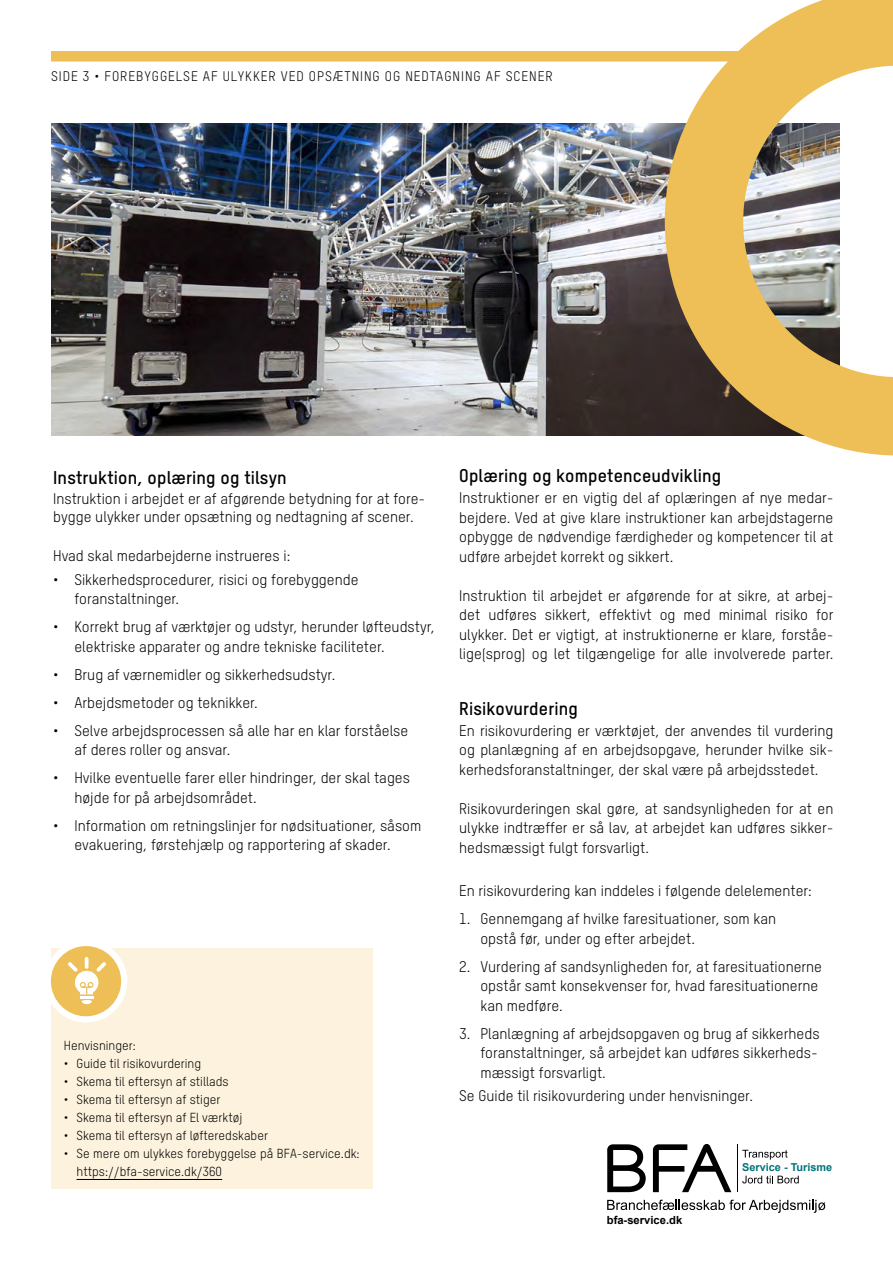
<style>
.page{position:relative;width:893px;height:1263px;background:#fff}
.page>*{position:absolute;margin:0;border:0;box-sizing:border-box;transform-origin:0 0}
.Mel_stor_farvet{font:18px "T Star Bold";letter-spacing:.01em;color:#000}
.brød{font:15px/19.5px "T Star Regular";color:#000}
.brød_uden_luft_over_II{font:15px/18px "T Star Regular";color:#000}
.Klummetitel{font:13.5px "T Star Regular";letter-spacing:.07em;color:#000}
.brød-2{font:12.75px/18px "T Star Regular";color:#000}
.t1{font:700 11.25px "Arial";color:#000}
.t2{font:700 10.95px "Arial";color:#017379}
</style>
<div class="page">
<div style="left:51px;top:948px;width:321px;height:241px;background:#fcf2dd"></div>
<hr style="left:77px;top:1179px;width:145px;height:1px;background:#000">
<div style="left:51px;top:51px;width:791px;height:11px;background:#eebf57"></div>
<img style="left:52px;top:123px;width:613px;height:313px">
<svg style="left:665px;top:0;width:228px;height:456px"></svg>
<svg style="left:48px;top:943px;width:76px;height:76px;background:#f1ca75"></svg>
<div style="left:45px;top:940px;width:82px;height:82px;border:6px solid #fff;border-radius:50%"></div>
<svg style="left:65px;top:955px;width:45px;height:49px;background:#f2cf83"></svg>
<svg style="left:607px;top:1200px;width:218px;height:13px"></svg>
<svg style="left:607px;top:1144px;width:39px;height:48px"></svg>
<svg style="left:653px;top:1144px;width:78px;height:48px"></svg>
<svg style="left:742px;top:1150px;width:46px;height:9px"></svg>
<svg style="left:742px;top:1175px;width:57px;height:8px"></svg>
<hr style="left:737px;top:1144px;width:1px;height:48px;background:#000">
<p class="Klummetitel" style="left:51px;top:68px;width:503px">SIDE 3 • FOREBYGGELSE AF ULYKKER VED OPSÆTNING OG NEDTAGNING AF SCENER</p>
<p class="Mel_stor_farvet" style="left:53px;top:467px;width:235px">Instruktion, oplæring og tilsyn</p>
<p class="brød_uden_luft_over_II" style="left:53px;top:489px;width:374px">Instruktion i arbejdet er af afgørende betydning for at fore&shy;bygge ulykker under opsætning og nedtagning af scener.</p>
<p class="brød" style="left:53px;top:546px;width:239px">Hvad skal medarbejderne instrueres i:</p>
<p class="brød" style="left:74px;top:569px;width:286px;text-indent:-21px">• Sikkerhedsprocedurer, risici og forebyggende foranstaltninger.</p>
<p class="brød" style="left:74px;top:617px;width:362px;text-indent:-21px">• Korrekt brug af værktøjer og udstyr, herunder løfteudstyr, elektriske apparater og andre tekniske faciliteter.</p>
<p class="brød" style="left:53px;top:664px;width:284px">• Brug af værnemidler og sikkerhedsudstyr.</p>
<p class="brød" style="left:53px;top:692px;width:206px">• Arbejdsmetoder og teknikker.</p>
<p class="brød" style="left:74px;top:720px;width:335px;text-indent:-21px">• Selve arbejdsprocessen så alle har en klar forståelse af deres roller og ansvar.</p>
<p class="brød" style="left:74px;top:768px;width:337px;text-indent:-21px">• Hvilke eventuelle farer eller hindringer, der skal tages højde for på arbejdsområdet.</p>
<p class="brød" style="left:74px;top:815px;width:348px;text-indent:-21px">• Information om retningslinjer for nødsituationer, såsom evakuering, førstehjælp og rapportering af skader.</p>
<p class="brød-2" style="left:64px;top:1037px;width:74px">Henvisninger:</p>
<p class="brød-2" style="left:64px;top:1055px;width:139px">• Guide til risikovurdering</p>
<p class="brød-2" style="left:64px;top:1073px;width:166px">• Skema til eftersyn af stillads</p>
<p class="brød-2" style="left:64px;top:1091px;width:158px">• Skema til eftersyn af stiger</p>
<p class="brød-2" style="left:64px;top:1109px;width:180px">• Skema til eftersyn af El værktøj</p>
<p class="brød-2" style="left:64px;top:1127px;width:206px">• Skema til eftersyn af løfteredskaber</p>
<p class="brød-2" style="left:77px;top:1145px;width:285px;text-indent:-13px">• Se mere om ulykkes forebyggelse på BFA-service.dk: https://bfa-service.dk/360</p>
<p class="Mel_stor_farvet" style="left:459px;top:465px;width:264px">Oplæring og kompetenceudvikling</p>
<p class="brød" style="left:459px;top:488px;width:376px;text-align:justify">Instruktioner er en vigtig del af oplæringen af nye medar&shy;bejdere. Ved at give klare instruktioner kan arbejdstagerne opbygge de nødvendige færdigheder og kompetencer til at udføre arbejdet korrekt og sikkert.</p>
<p class="brød" style="left:459px;top:585px;width:376px;text-align:justify">Instruktion til arbejdet er afgørende for at sikre, at arbej&shy;det udføres sikkert, effektivt og med minimal risiko for ulykker. Det er vigtigt, at instruktionerne er klare, forståe&shy;lige(sprog) og let tilgængelige for alle involverede parter.</p>
<p class="Mel_stor_farvet" style="left:459px;top:697px;width:120px">Risikovurdering</p>
<p class="brød" style="left:459px;top:720px;width:376px;text-align:justify">En risikovurdering er værktøjet, der anvendes til vurdering og planlægning af en arbejdsopgave, herunder hvilke sik&shy;kerhedsforanstaltninger, der skal være på arbejdsstedet.</p>
<p class="brød" style="left:459px;top:798px;width:376px;text-align:justify">Risikovurderingen skal gøre, at sandsynligheden for at en ulykke indtræffer er så lav, at arbejdet kan udføres sikker&shy;hedsmæssigt fulgt forsvarligt.</p>
<p class="brød" style="left:459px;top:881px;width:354px">En risikovurdering kan inddeles i følgende delelementer:</p>
<p class="brød" style="left:480px;top:909px;width:297px;text-indent:-21px">1. Gennemgang af hvilke faresituationer, som kan opstå før, under og efter arbejdet.</p>
<p class="brød" style="left:480px;top:956px;width:343px;text-indent:-21px">2. Vurdering af sandsynligheden for, at faresituationerne opstår samt konsekvenser for, hvad faresituationerne kan medføre.</p>
<p class="brød" style="left:480px;top:1023px;width:341px;text-indent:-21px">3. Planlægning af arbejdsopgaven og brug af sikkerheds foranstaltninger, så arbejdet kan udføres sikkerheds&shy;mæssigt forsvarligt.</p>
<p class="brød" style="left:459px;top:1086px;width:295px">Se Guide til risikovurdering under henvisninger.</p>
<p class="t1" style="left:607px;top:1212px;width:77px">bfa-service.dk</p>
<p class="t2" style="left:742px;top:1160px;width:91px">Service - Turisme</p>
</div>
